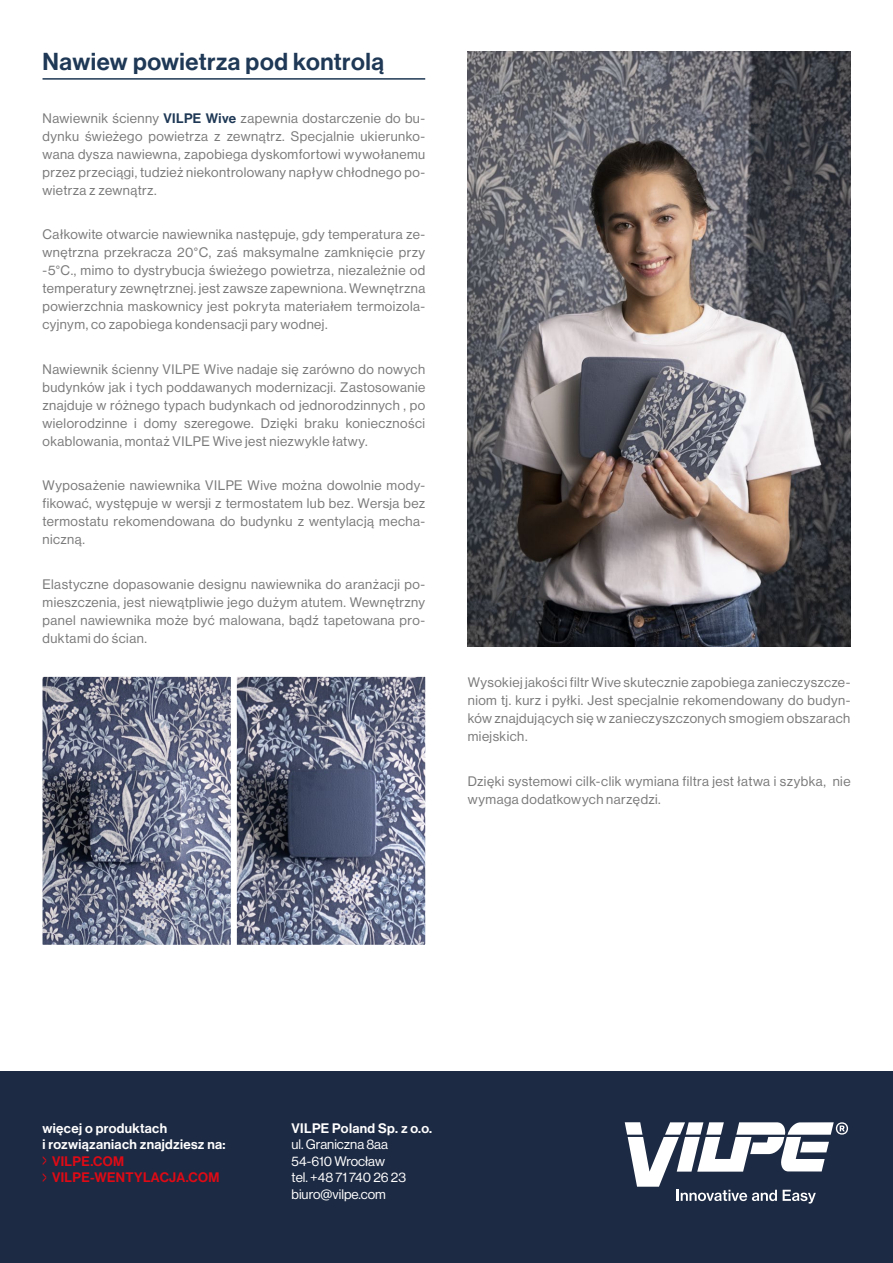
<style>
.page{position:relative;width:893px;height:1263px;background:#fff}
.page>*{position:absolute;margin:0;border:0;box-sizing:border-box;transform-origin:0 0}
.t1{font:24px "N Haas Grotesk DS Pro 65 Md";letter-spacing:.02em;color:#1e3855}
.t2{font:13.5px/18px "N Haas Grotesk DS Pro 55 Rg";letter-spacing:.035em;color:#797979;text-align:justify}
.t3{font:13.5px/16.5px "N Haas Grotesk DS Pro 65 Md";letter-spacing:.025em;color:#fff}
.t4{font:13.5px/16.5px "N Haas Grotesk DS Pro 55 Rg";color:#fff}
.s1{font-family:"N Haas Grotesk DS Pro 65 Md";color:#1e3855}
.s2{font-family:"N Haas Grotesk DS Pro 55 Rg";font-size:20.7px;color:#df0a15}
.s3{color:#df0a15}
</style>
<div class="page">
<svg style="left:240px;top:676px;width:186px;height:269px;background:#6a7086"></svg>
<hr style="left:43px;top:78px;width:382px;height:2px;background:#1e3855">
<svg style="left:42px;top:676px;width:198px;height:269px;background:#787c90"></svg>
<img style="left:468px;top:51px;width:382px;height:595px">
<div style="left:0;top:1071px;width:893px;height:192px;background:#1d2a43"></div>
<svg style="left:625px;top:1122px;width:223px;height:81px"></svg>
<h1 class="t1" style="left:43px;top:47px;width:343px">Nawiew powietrza pod kontrolą</h1>
<p class="t2" style="left:43px;top:109px;width:384px">Nawiewnik ścienny <span class="s1">VILPE Wive</span> zapewnia dostarczenie do bu&shy;dynku świeżego powietrza z zewnątrz. Specjalnie ukierunko&shy;wana dysza nawiewna, zapobiega dyskomfortowi wywołanemu przez przeciągi, tudzież niekontrolowany napływ chłodnego po&shy;wietrza z zewnątrz.</p>
<p class="t2" style="left:43px;top:225px;width:384px">Całkowite otwarcie nawiewnika następuje, gdy temperatura ze&shy;wnętrzna przekracza 20°C, zaś maksymalne zamknięcie przy -5°C., mimo to dystrybucja świeżego powietrza, niezależnie od temperatury zewnętrznej. jest zawsze zapewniona. Wewnętrzna powierzchnia maskownicy jest pokryta materiałem termoizola&shy;cyjnym, co zapobiega kondensacji pary wodnej.</p>
<p class="t2" style="left:43px;top:360px;width:384px">Nawiewnik ścienny VILPE Wive nadaje się zarówno do nowych budynków jak i tych poddawanych modernizacji. Zastosowanie znajduje w różnego typach budynkach od jednorodzinnych , po wielorodzinne i domy szeregowe. Dzięki braku konieczności okablowania, montaż VILPE Wive jest niezwykle łatwy.</p>
<p class="t2" style="left:43px;top:476px;width:384px">Wyposażenie nawiewnika VILPE Wive można dowolnie mody&shy;fikować, występuje w wersji z termostatem lub bez. Wersja bez termostatu rekomendowana do budynku z wentylacją mecha&shy;niczną.</p>
<p class="t2" style="left:43px;top:575px;width:384px">Elastyczne dopasowanie designu nawiewnika do aranżacji po&shy;mieszczenia, jest niewątpliwie jego dużym atutem. Wewnętrzny panel nawiewnika może być malowana, bądź tapetowana pro&shy;duktami do ścian.</p>
<p class="t2" style="left:468px;top:674px;width:384px">Wysokiej jakości filtr Wive skutecznie zapobiega zanieczyszcze&shy;niom tj. kurz i pyłki. Jest specjalnie rekomendowany do budyn&shy;ków znajdujących się w zanieczyszczonych smogiem obszarach miejskich.</p>
<p class="t2" style="left:468px;top:772px;width:384px">Dzięki systemowi cilk-clik wymiana filtra jest łatwa i szybka, nie wymaga dodatkowych narzędzi.</p>
<p class="t3" style="left:43px;top:1120px;width:185px">więcej o produktach<br>i rozwiązaniach znajdziesz na: <span class="s2">&gt;</span> <span class="s3">VILPE.COM<br></span><span class="s2">&gt;</span> <span class="s3">VILPE-WENTYLACJA.COM</span></p>
<p class="t3" style="left:292px;top:1120px;width:142px">VILPE Poland Sp. z o.o.</p>
<p class="t4" style="left:292px;top:1136px;width:116px">ul. Graniczna 8aa<br>54-610 Wrocław<br>tel. +48 71 740 26 23 biuro@vilpe.com</p>
</div>
